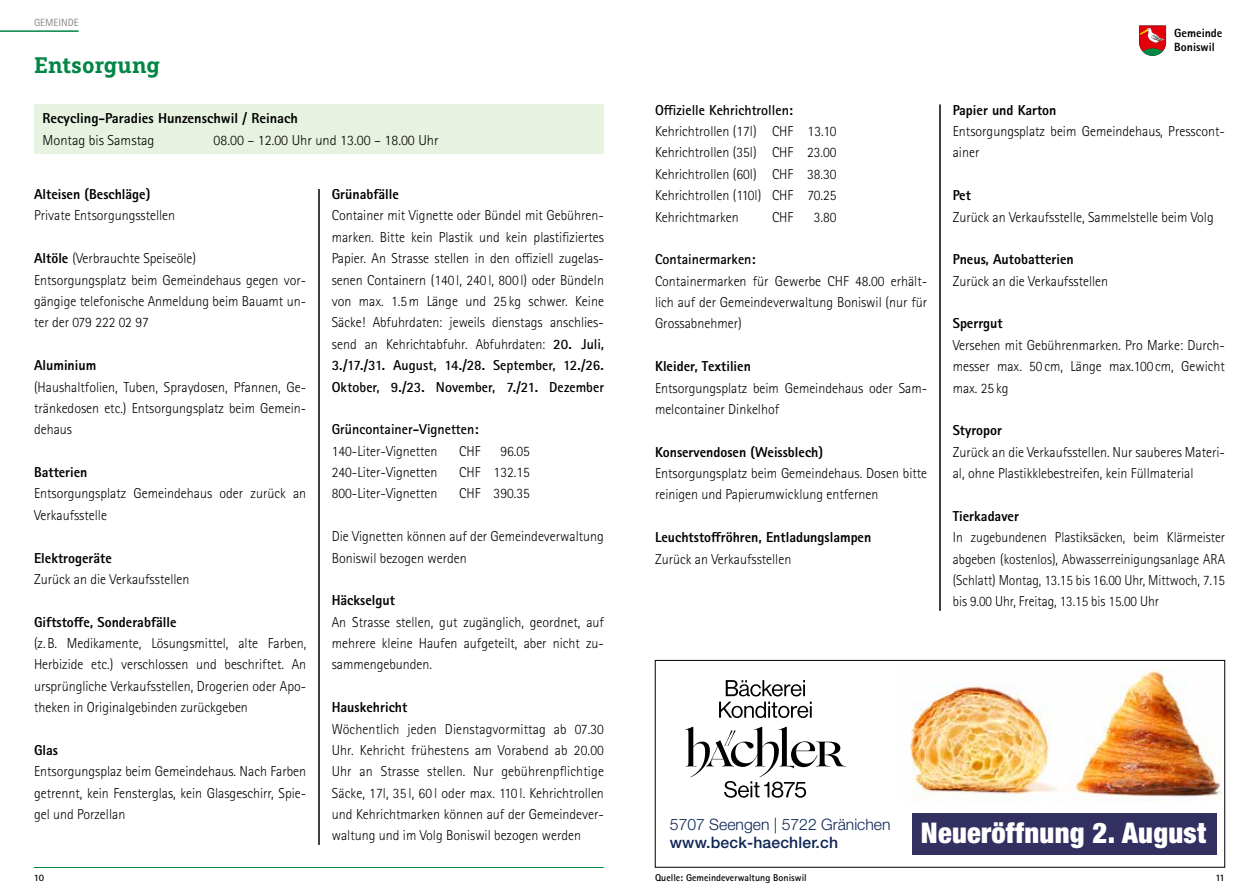
<style>
.page{position:relative;width:1259px;height:893px;background:#fff}
.page>*{position:absolute;margin:0;border:0;box-sizing:border-box;transform-origin:0 0}
.t1{font:900 condensed 28.5px "Helvetica Neue LT Std";letter-spacing:.01em;color:#fff}
.t2{font:700 22.5px "Marselis Slab Pro";color:#008645}
.t3{font:300 15.75px "Helvetica Neue LT Std";color:#0d2554}
.t4{font:500 15.75px "Helvetica Neue LT Std";letter-spacing:.01em;color:#0d2554}
.t5{font:300 14.4px/21.5px "Rotis Sans Serif Std";color:#000;text-align:justify}
.t6{font:800 14.4px "Rotis Sans Serif Std";color:#000}
.t7{font:300 14.4px/21.3px "Rotis Sans Serif Std";color:#000;text-align:justify;scale:.94 1}
.t8{font:700 14.4px "Rotis Sans Serif Std";color:#000}
.t9{font:800 12px/14.4px "Rotis Sans Serif Std";color:#000}
.t10{font:10.5px "Rotis Sans Serif Std";color:#868786}
.t11{font:700 9.9px "Rotis Sans Serif Std";color:#000}
.s1{font-weight:800}
.s2{font-weight:700}
</style>
<div class="page">
<svg style="left:1139px;top:26px;width:27px;height:30px"></svg>
<hr style="left:0;top:30px;width:79px;height:2px;background:#008645">
<hr style="left:34px;top:867px;width:570px;height:1px;background:#008645">
<div style="left:34px;top:104px;width:570px;height:50px;background:#e8f2e1"></div>
<hr style="left:319px;top:189px;width:1px;height:656px;background:#000">
<hr style="left:939px;top:105px;width:1px;height:506px;background:#000">
<img style="left:910px;top:668px;width:311px;height:133px">
<svg style="left:726px;top:680px;width:79px;height:16px"></svg>
<svg style="left:719px;top:702px;width:92px;height:16px"></svg>
<svg style="left:685px;top:727px;width:161px;height:71px"></svg>
<div style="left:912px;top:813px;width:304px;height:42px;background:#322f61"></div>
<div style="left:655px;top:660px;width:570px;height:207px;border:1px solid #000"></div>
<p class="t10" style="left:34px;top:16px;width:46px">GEMEINDE</p>
<h2 class="t2" style="left:34px;top:51px;width:128px">Entsorgung</h2>
<p class="t6" style="left:43px;top:109px;width:257px">Recycling-Paradies Hunzenschwil / Reinach</p>
<p class="t5" style="left:43px;top:129px;width:113px">Montag bis Samstag</p>
<p class="t5" style="left:214px;top:129px;width:226px">08.00 – 12.00 Uhr und 13.00 – 18.00 Uhr</p>
<p class="t6" style="left:34px;top:185px;width:118px">Alteisen (Beschläge)</p>
<p class="t5" style="left:34px;top:205px;width:143px">Private Entsorgungsstellen</p>
<p class="t5" style="left:34px;top:248px;width:274px;text-align:left"><span class="s1">Altöle</span> (Verbrauchte Speiseöle)<br>Entsorgungsplatz beim Gemeindehaus gegen vor&shy;gängige telefonische Anmeldung beim Bauamt un&shy;ter der 079 222 02 97</p>
<p class="t6" style="left:34px;top:356px;width:64px">Aluminium</p>
<p class="t5" style="left:34px;top:376px;width:274px">(Haushaltfolien, Tuben, Spraydosen, Pfannen, Ge&shy;tränkedosen etc.) Entsorgungsplatz beim Gemein&shy;dehaus</p>
<p class="t6" style="left:34px;top:463px;width:55px">Batterien</p>
<p class="t5" style="left:34px;top:483px;width:274px">Entsorgungsplatz Gemeindehaus oder zurück an<br>Verkaufsstelle</p>
<p class="t6" style="left:34px;top:548px;width:79px">Elektrogeräte</p>
<p class="t5" style="left:34px;top:569px;width:157px">Zurück an die Verkaufsstellen</p>
<p class="t6" style="left:34px;top:613px;width:144px">Giftstoffe, Sonderabfälle</p>
<p class="t5" style="left:34px;top:633px;width:274px">(z.B. Medikamente, Lösungsmittel, alte Farben, Herbizide etc.) verschlossen und beschriftet. An ursprüngliche Verkaufsstellen, Drogerien oder Apo&shy;theken in Originalgebinden zurückgeben</p>
<p class="t6" style="left:34px;top:741px;width:26px">Glas</p>
<p class="t5" style="left:34px;top:761px;width:274px">Entsorgungsplaz beim Gemeindehaus. Nach Farben getrennt, kein Fensterglas, kein Glasgeschirr, Spie&shy;gel und Porzellan</p>
<p class="t11" style="left:34px;top:871px;width:12px">10</p>
<p class="t6" style="left:332px;top:185px;width:69px">Grünabfälle</p>
<p class="t5" style="left:332px;top:205px;width:274px">Container mit Vignette oder Bündel mit Gebühren&shy;marken. Bitte kein Plastik und kein plastifiziertes Papier. An Strasse stellen in den offiziell zugelas&shy;senen Containern (140 l, 240 l, 800 l) oder Bündeln von max. 1.5m Länge und 25 kg schwer. Keine Säcke! Abfuhrdaten: jeweils dienstags anschlies&shy;send an Kehrichtabfuhr. Abfuhrdaten: <span class="s2">20. Juli, 3./17./31. August, 14./28. September, 12./26.<br>Oktober, 9./23. November, 7./21. Dezember</span></p>
<p class="t8" style="left:332px;top:420px;width:148px">Grüncontainer-Vignetten:</p>
<p class="t5" style="left:332px;top:440px;width:107px">140-Liter-Vignetten</p>
<p class="t5" style="left:459px;top:440px;width:23px">CHF</p>
<p class="t5" style="left:500px;top:440px;width:31px">96.05</p>
<p class="t5" style="left:332px;top:462px;width:107px">240-Liter-Vignetten</p>
<p class="t5" style="left:459px;top:462px;width:72px">CHF 132.15</p>
<p class="t5" style="left:332px;top:483px;width:107px">800-Liter-Vignetten</p>
<p class="t5" style="left:459px;top:483px;width:72px">CHF 390.35</p>
<p class="t5" style="left:332px;top:526px;width:274px">Die Vignetten können auf der Gemeindeverwaltung<br>Boniswil bezogen werden</p>
<p class="t6" style="left:332px;top:591px;width:65px">Häckselgut</p>
<p class="t5" style="left:332px;top:611px;width:274px">An Strasse stellen, gut zugänglich, geordnet, auf mehrere kleine Haufen aufgeteilt, aber nicht zu&shy;sammengebunden.</p>
<p class="t6" style="left:332px;top:698px;width:77px">Hauskehricht</p>
<p class="t5" style="left:332px;top:718px;width:274px">Wöchentlich jeden Dienstagvormittag ab 07.30<br>Uhr. Kehricht frühestens am Vorabend ab 20.00<br>Uhr an Strasse stellen. Nur gebührenpflichtige Säcke, 17l, 35 l, 60 l oder max. 110 l. Kehrichtrollen und Kehrichtmarken können auf der Gemeindever&shy;waltung und im Volg Boniswil bezogen werden</p>
<p class="t8" style="left:655px;top:101px;width:140px">Offizielle Kehrichtrollen:</p>
<p class="t5" style="left:655px;top:121px;width:183px">Kehrichtrollen (17l) CHF 13.10<br>Kehrichtrollen (35l) CHF 23.00<br>Kehrichtrollen (60l) CHF 38.30<br>Kehrichtrollen (110l) CHF 70.25<br>Kehrichtmarken</p>
<p class="t5" style="left:772px;top:206px;width:23px">CHF</p>
<p class="t5" style="left:814px;top:206px;width:24px">3.80</p>
<p class="t8" style="left:655px;top:250px;width:102px">Containermarken:</p>
<p class="t5" style="left:655px;top:270px;width:274px">Containermarken für Gewerbe CHF 48.00 erhält&shy;lich auf der Gemeindeverwaltung Boniswil (nur für Grossabnehmer)</p>
<p class="t6" style="left:655px;top:357px;width:97px">Kleider, Textilien</p>
<p class="t5" style="left:655px;top:377px;width:274px">Entsorgungsplatz beim Gemeindehaus oder Sam&shy;melcontainer Dinkelhof</p>
<p class="t6" style="left:655px;top:443px;width:170px">Konservendosen (Weissblech)</p>
<p class="t5" style="left:655px;top:463px;width:274px">Entsorgungsplatz beim Gemeindehaus. Dosen bitte reinigen und Papierumwicklung entfernen</p>
<p class="t6" style="left:655px;top:528px;width:218px">Leuchtstoffröhren, Entladungslampen</p>
<p class="t5" style="left:655px;top:548px;width:138px">Zurück an Verkaufsstellen</p>
<p class="t9" style="left:1174px;top:25px;width:50px">Gemeinde<br>Boniswil</p>
<p class="t6" style="left:952px;top:101px;width:105px">Papier und Karton</p>
<p class="t5" style="left:952px;top:121px;width:274px">Entsorgungsplatz beim Gemeindehaus, Presscont&shy;ainer</p>
<p class="t6" style="left:952px;top:186px;width:20px">Pet</p>
<p class="t5" style="left:952px;top:206px;width:262px">Zurück an Verkaufsstelle, Sammelstelle beim Volg</p>
<p class="t6" style="left:952px;top:250px;width:123px">Pneus, Autobatterien</p>
<p class="t5" style="left:952px;top:270px;width:157px">Zurück an die Verkaufsstellen</p>
<p class="t6" style="left:952px;top:314px;width:51px">Sperrgut</p>
<p class="t5" style="left:952px;top:334px;width:274px">Versehen mit Gebührenmarken. Pro Marke: Durch&shy;messer max. 50 cm, Länge max.100 cm, Gewicht max. 25 kg</p>
<p class="t6" style="left:952px;top:421px;width:51px">Styropor</p>
<p class="t5" style="left:952px;top:441px;width:274px">Zurück an die Verkaufsstellen. Nur sauberes Materi&shy;al, ohne Plastikklebestreifen, kein Füllmaterial</p>
<p class="t6" style="left:952px;top:507px;width:68px">Tierkadaver</p>
<p class="t7" style="left:952px;top:527px;width:291px">In zugebundenen Plastiksäcken, beim Klärmeister abgeben (kostenlos), Abwasserreinigungsanlage ARA (Schlatt) Montag, 13.15 bis 16.00 Uhr, Mittwoch, 7.15 bis 9.00 Uhr, Freitag, 13.15 bis 15.00 Uhr</p>
<p class="t3" style="left:670px;top:814px;width:222px">5707 Seengen | 5722 Gränichen</p>
<p class="t4" style="left:670px;top:833px;width:170px">www.beck-haechler.ch</p>
<p class="t11" style="left:655px;top:871px;width:153px">Quelle: Gemeindeverwaltung Boniswil</p>
<h1 class="t1" style="left:921px;top:815px;width:287px">Neueröffnung 2. August</h1>
<p class="t11" style="left:1215px;top:871px;width:11px">11</p>
</div>
